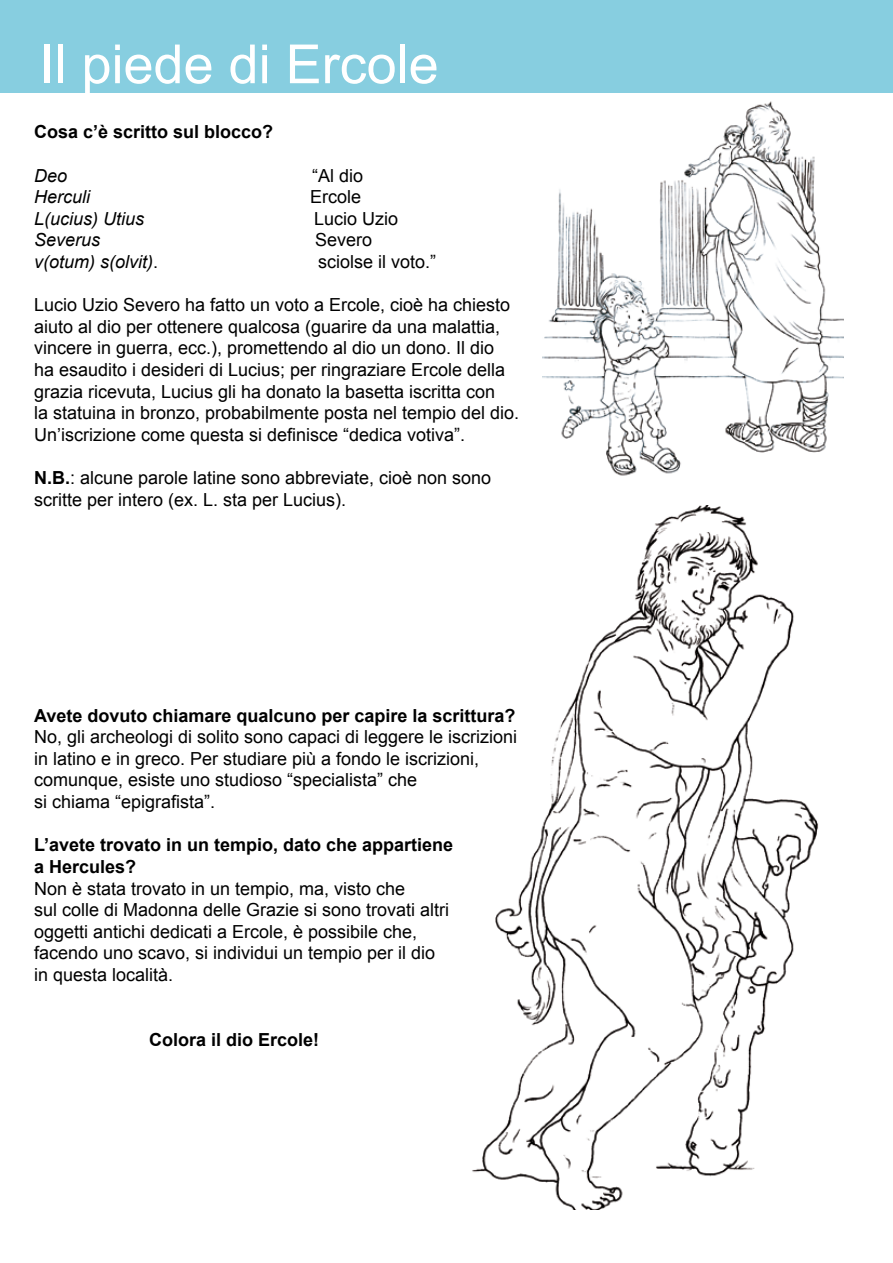
<style>
.page{position:relative;width:893px;height:1263px;background:#fff}
.page>*{position:absolute;margin:0;border:0;box-sizing:border-box;transform-origin:0 0}
.t1{font:54px "Arial";color:#fff}
.t2{font:18px/21.6px "Arial";color:#000}
.t3{font:700 18px/21.6px "Arial";color:#000}
.t4{font:italic 18px "Arial";color:#000}
.s1{font-style:normal}
.s2{font-weight:700}
</style>
<div class="page">
<img style="left:543px;top:101px;width:300px;height:375px">
<img style="left:472px;top:505px;width:347px;height:704px">
<div style="left:0;top:0;width:893px;height:93px;background:#87cee0"></div>
<h1 class="t1" style="left:40px;top:29px;width:401px">Il piede di Ercole</h1>
<p class="t3" style="left:34px;top:122px;width:241px">Cosa c’è scritto sul blocco?</p>
<p class="t4" style="left:34px;top:164px;width:35px">Deo</p>
<p class="t2" style="left:312px;top:165px;width:53px">“Al dio</p>
<p class="t4" style="left:34px;top:185px;width:57px">Herculi</p>
<p class="t2" style="left:310px;top:186px;width:53px">Ercole</p>
<p class="t4" style="left:34px;top:207px;width:112px">L(ucius) Utius</p>
<p class="t2" style="left:314px;top:208px;width:86px">Lucio Uzio</p>
<p class="t4" style="left:34px;top:228px;width:68px">Severus</p>
<p class="t2" style="left:315px;top:229px;width:59px">Severo</p>
<p class="t4" style="left:34px;top:250px;width:126px">v(otum) s(olvit)<span class="s1">.</span></p>
<p class="t2" style="left:318px;top:251px;width:120px">sciolse il voto.”</p>
<p class="t2" style="left:34px;top:294px;width:487px">Lucio Uzio Severo ha fatto un voto a Ercole, cioè ha chiesto aiuto al dio per ottenere qualcosa (guarire da una malattia, vincere in guerra, ecc.), promettendo al dio un dono. Il dio<br>ha esaudito i desideri di Lucius; per ringraziare Ercole della grazia ricevuta, Lucius gli ha donato la basetta iscritta con<br>la statuina in bronzo, probabilmente posta nel tempio del dio.<br>Un’iscrizione come questa si definisce “dedica votiva”.</p>
<p class="t2" style="left:34px;top:467px;width:459px"><span class="s2">N.B.</span>: alcune parole latine sono abbreviate, cioè non sono scritte per intero (ex. L. sta per Lucius).</p>
<p class="t3" style="left:34px;top:705px;width:483px">Avete dovuto chiamare qualcuno per capire la scrittura?</p>
<p class="t2" style="left:34px;top:726px;width:485px">No, gli archeologi di solito sono capaci di leggere le iscrizioni in latino e in greco. Per studiare più a fondo le iscrizioni, comunque, esiste uno studioso “specialista” che<br>si chiama “epigrafista”.</p>
<p class="t3" style="left:34px;top:835px;width:421px">L’avete trovato in un tempio, dato che appartiene a Hercules?</p>
<p class="t2" style="left:34px;top:877px;width:417px">Non è stata trovato in un tempio, ma, visto che<br>sul colle di Madonna delle Grazie si sono trovati altri oggetti antichi dedicati a Ercole, è possibile che, facendo uno scavo, si individui un tempio per il dio in questa località.</p>
<p class="t3" style="left:149px;top:1029px;width:172px">Colora il dio Ercole!</p>
</div>
